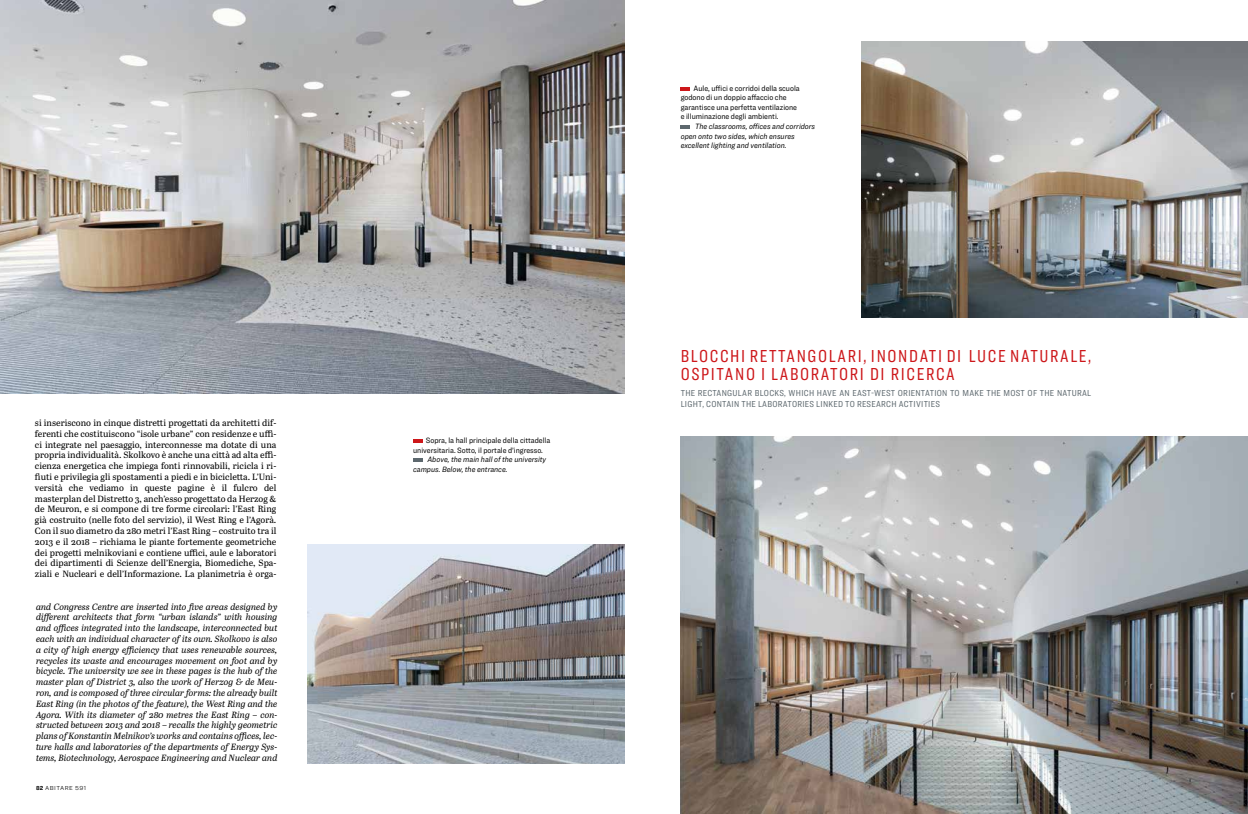
<style>
.page{position:relative;width:1248px;height:814px;background:#fff}
.page>*{position:absolute;margin:0;border:0;box-sizing:border-box;transform-origin:0 0}
.t1{font:18px/18px "Ringside Compressed";letter-spacing:.09em;color:#cd171a}
.t2{font:9px/10.8px "Abril Text";color:#000;text-align:justify}
.t3{font:italic 9px/10.8px "Abril Text";color:#000;text-align:justify}
.t4{font:9px/10.8px "Ringside Condensed";letter-spacing:.03em;color:#5d686e}
.t5{font:8px/9.6px "Ringside Narrow";color:#000}
.t6{font:italic 8px/9.6px "Ringside Narrow";color:#000}
.t7{font:300 6px "Ringside";letter-spacing:.075em;color:#000}
.s1{font-family:"Ringside Narrow";font-weight:700}
</style>
<div class="page">
<img style="left:861px;top:41px;width:386px;height:277px">
<img style="left:680px;top:436px;width:567px;height:378px">
<img style="left:0;top:0;width:624px;height:393px">
<img style="left:307px;top:544px;width:317px;height:219px">
<svg style="left:680px;top:87px;width:10px;height:3px"></svg>
<hr style="left:680px;top:125px;width:10px;height:4px;background:#5d686e">
<svg style="left:413px;top:439px;width:9px;height:4px"></svg>
<svg style="left:413px;top:458px;width:9px;height:4px"></svg>
<p class="t2" style="left:35px;top:417px;width:243px">si inseriscono in cinque distretti progettati da architetti dif&shy;ferenti che costituiscono “isole urbane” con residenze e uffi&shy;ci integrate nel paesaggio, interconnesse ma dotate di una propria individualità. Skolkovo è anche una città ad alta effi&shy;cienza energetica che impiega fonti rinnovabili, ricicla i ri&shy;fiuti e privilegia gli spostamenti a piedi e in bicicletta. L’Uni&shy;versità che vediamo in queste pagine è il fulcro del masterplan del Distretto 3, anch’esso progettato da Herzog &amp; de Meuron, e si compone di tre forme circolari: l’East Ring già costruito (nelle foto del servizio), il West Ring e l’Agorà.<br>Con il suo diametro da 280 metri l’East Ring – costruito tra il 2013 e il 2018 – richiama le piante fortemente geometriche dei progetti melnikoviani e contiene uffici, aule e laboratori dei dipartimenti di Scienze dell’Energia, Biomediche, Spa&shy;ziali e Nucleari e dell’Informazione. La planimetria è orga-</p>
<p class="t3" style="left:36px;top:600px;width:243px">and Congress Centre are inserted into five areas designed by different architects that form “urban islands” with housing and offices integrated into the landscape, interconnected but each with an individual character of its own. Skolkovo is also a city of high energy efficiency that uses renewable sources, recycles its waste and encourages movement on foot and by bicycle. The university we see in these pages is the hub of the master plan of District 3, also the work of Herzog &amp; de Meu&shy;ron, and is composed of three circular forms: the already built East Ring (in the photos of the feature), the West Ring and the Agora. With its diameter of 280 metres the East Ring – con&shy;structed between 2013 and 2018 – recalls the highly geometric plans of Konstantin Melnikov’s works and contains offices, lec&shy;ture halls and laboratories of the departments of Energy Sys&shy;tems, Biotechnology, Aerospace Engineering and Nuclear and</p>
<p class="t7" style="left:36px;top:784px;width:52px"><span class="s1">82</span> ABITARE 591</p>
<p class="t5" style="left:413px;top:435px;width:139px;text-indent:13px">Sopra, la hall principale della cittadella universitaria. Sotto, il portale d’ingresso.</p>
<p class="t6" style="left:413px;top:454px;width:134px;text-indent:14px">Above, the main hall of the university campus. Below, the entrance.</p>
<p class="t5" style="left:680px;top:83px;width:121px;text-indent:13px">Aule, uffici e corridoi della scuola godono di un doppio affaccio che garantisce una perfetta ventilazione e illuminazione degli ambienti.</p>
<p class="t6" style="left:680px;top:121px;width:136px;text-indent:14px">The classrooms, offices and corridors open onto two sides, which ensures excellent lighting and ventilation.</p>
<h1 class="t1" style="left:680px;top:347px;width:412px">BLOCCHI RETTANGOLARI, INONDATI DI LUCE NATURALE,<br>OSPITANO I LABORATORI DI RICERCA</h1>
<p class="t4" style="left:680px;top:387px;width:412px">THE RECTANGULAR BLOCKS, WHICH HAVE AN EAST-WEST ORIENTATION TO MAKE THE MOST OF THE NATURAL<br>LIGHT, CONTAIN THE LABORATORIES LINKED TO RESEARCH ACTIVITIES</p>
</div>
